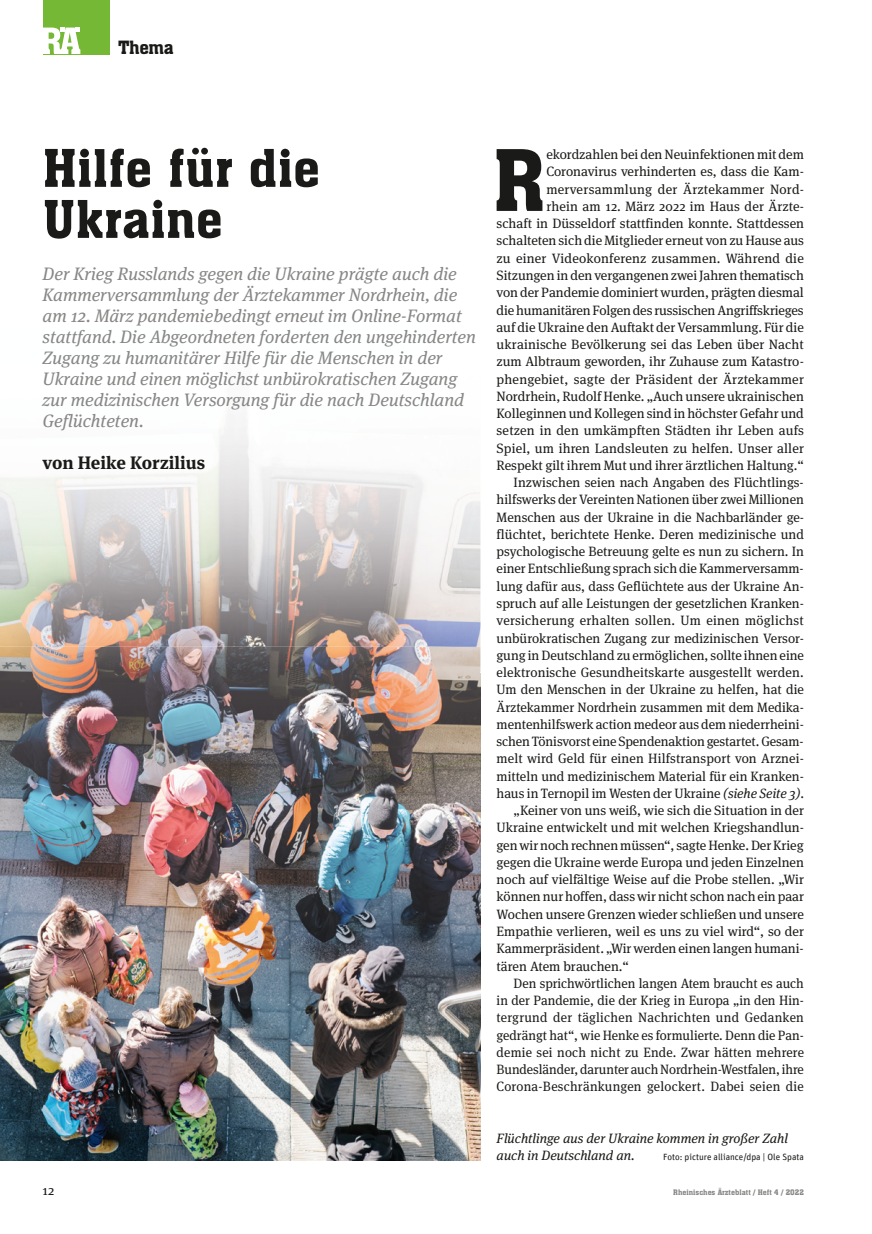
<style>
.page{position:relative;width:872px;height:1234px;background:#fff}
.page>*{position:absolute;margin:0;border:0;box-sizing:border-box;transform-origin:0 0}
.t1{font:83.1px "Aachen BT";color:#1a1a18}
.t2{font:51px/51px "Aachen BT";letter-spacing:-.005em;color:#1a1a18}
.t3{font:italic 18px/21px "Meta Serif OT";color:#878786}
.t4{font:700 18px "Meta Serif OT";color:#1a1a18}
.t5{font:18px "Aachen BT";letter-spacing:-.02em;color:#1a1a18}
.t6{font:13.5px "Meta Serif OT";color:#1a1a18}
.t7{font:13.5px "Meta Serif OT";letter-spacing:.02em;color:#1a1a18}
.t8{font:italic 13.5px/17.2px "Meta Serif OT";color:#1a1a18}
.t9{font:9px "Unit";color:#1a1a18}
.t10{font:7.5px "Aachen BT";color:#878786}
.s1{font-style:italic}
</style>
<div class="page">
<div style="left:43px;top:0;width:66px;height:54px;background:#75b836"></div>
<svg style="left:43px;top:28px;width:37px;height:26px"></svg>
<img style="left:0;top:646px;width:480px;height:514px">
<svg style="left:480px;top:646px;width:1px;height:26px"></svg>
<img style="left:0;top:425px;width:481px;height:221px">
<h3 class="t5" style="left:118px;top:36px;width:57px">Thema</h3>
<h2 class="t2" style="left:43px;top:142px;width:279px">Hilfe für die<br>Ukraine</h2>
<p class="t3" style="left:43px;top:263px;width:435px">Der Krieg Russlands gegen die Ukraine prägte auch die Kammerversammlung der Ärztekammer Nordrhein, die am 12. März pandemiebedingt erneut im Online-Format stattfand. Die Abgeordneten forderten den ungehinderten Zugang zu humanitärer Hilfe für die Menschen in der Ukraine und einen möglichst unbürokratischen Zugang zur medizinischen Versorgung für die nach Deutschland Geflüchteten.</p>
<h3 class="t4" style="left:43px;top:451px;width:164px">von Heike Korzilius</h3>
<h1 class="t1" style="left:492px;top:128px;width:55px">R</h1>
<p class="t6" style="left:546px;top:146px;width:259px">ekordzahlen bei den Neuinfektionen mit dem</p>
<p class="t6" style="left:546px;top:163px;width:259px">Coronavirus verhinderten es, dass die Kam-</p>
<p class="t7" style="left:546px;top:180px;width:259px">merversammlung der Ärztekammer Nord-</p>
<p class="t6" style="left:546px;top:198px;width:259px">rhein am 12. März 2022 im Haus der Ärzte-</p>
<p class="t6" style="left:496px;top:215px;width:309px">schaft in Düsseldorf stattfinden konnte. Stattdessen</p>
<p class="t6" style="left:496px;top:232px;width:309px">schalteten sich die Mitglieder erneut von zu Hause aus</p>
<p class="t6" style="left:496px;top:249px;width:309px">zu einer Videokonferenz zusammen. Während die</p>
<p class="t6" style="left:496px;top:267px;width:309px">Sitzungen in den vergangenen zwei Jahren thematisch</p>
<p class="t6" style="left:496px;top:284px;width:309px">von der Pandemie dominiert wurden, prägten diesmal</p>
<p class="t6" style="left:496px;top:301px;width:308px">die humanitären Folgen des russischen Angriffskrieges</p>
<p class="t6" style="left:496px;top:318px;width:309px">auf die Ukraine den Auftakt der Versammlung. Für die</p>
<p class="t6" style="left:496px;top:336px;width:309px">ukrainische Bevölkerung sei das Leben über Nacht</p>
<p class="t6" style="left:496px;top:353px;width:309px">zum Albtraum geworden, ihr Zuhause zum Katastro-</p>
<p class="t6" style="left:496px;top:370px;width:309px">phengebiet, sagte der Präsident der Ärztekammer</p>
<p class="t6" style="left:496px;top:387px;width:309px">Nordrhein, Rudolf Henke. „Auch unsere ukrainischen</p>
<p class="t6" style="left:496px;top:405px;width:309px">Kolleginnen und Kollegen sind in höchster Gefahr und</p>
<p class="t6" style="left:496px;top:422px;width:309px">setzen in den umkämpften Städten ihr Leben aufs</p>
<p class="t6" style="left:496px;top:439px;width:309px">Spiel, um ihren Landsleuten zu helfen. Unser aller</p>
<p class="t6" style="left:496px;top:456px;width:309px">Respekt gilt ihrem Mut und ihrer ärztlichen Haltung.“</p>
<p class="t6" style="left:513px;top:474px;width:292px">Inzwischen seien nach Angaben des Flüchtlings-</p>
<p class="t6" style="left:496px;top:491px;width:309px">hilfswerks der Vereinten Nationen über zwei Millionen</p>
<p class="t6" style="left:496px;top:508px;width:309px">Menschen aus der Ukraine in die Nachbarländer ge-</p>
<p class="t6" style="left:496px;top:525px;width:309px">flüchtet, berichtete Henke. Deren medizinische und</p>
<p class="t6" style="left:496px;top:543px;width:309px">psychologische Betreuung gelte es nun zu sichern. In</p>
<p class="t6" style="left:496px;top:560px;width:309px">einer Entschließung sprach sich die Kammerversamm-</p>
<p class="t6" style="left:496px;top:577px;width:309px">lung dafür aus, dass Geflüchtete aus der Ukraine An-</p>
<p class="t6" style="left:496px;top:594px;width:309px">spruch auf alle Leistungen der gesetzlichen Kranken-</p>
<p class="t7" style="left:496px;top:612px;width:309px">versicherung erhalten sollen. Um einen möglichst</p>
<p class="t6" style="left:496px;top:629px;width:309px">unbürokratischen Zugang zur medizinischen Versor-</p>
<p class="t6" style="left:496px;top:646px;width:309px">gung in Deutschland zu ermöglichen, sollte ihnen eine</p>
<p class="t6" style="left:496px;top:663px;width:309px">elektronische Gesundheitskarte ausgestellt werden.</p>
<p class="t6" style="left:496px;top:681px;width:309px">Um den Menschen in der Ukraine zu helfen, hat die</p>
<p class="t6" style="left:496px;top:698px;width:309px">Ärztekammer Nordrhein zusammen mit dem Medika-</p>
<p class="t6" style="left:496px;top:715px;width:309px">mentenhilfswerk action medeor aus dem niederrheini-</p>
<p class="t6" style="left:496px;top:732px;width:309px">schen Tönisvorst eine Spendenaktion gestartet. Gesam-</p>
<p class="t6" style="left:496px;top:750px;width:309px">melt wird Geld für einen Hilfstransport von Arznei-</p>
<p class="t6" style="left:496px;top:767px;width:309px">mitteln und medizinischem Material für ein Kranken-</p>
<p class="t6" style="left:496px;top:784px;width:309px">haus in Ternopil im Westen der Ukraine <span class="s1">(siehe Seite 3)</span>.</p>
<p class="t6" style="left:513px;top:801px;width:292px">„Keiner von uns weiß, wie sich die Situation in der</p>
<p class="t6" style="left:496px;top:819px;width:309px">Ukraine entwickelt und mit welchen Kriegshandlun-</p>
<p class="t6" style="left:496px;top:836px;width:309px">gen wir noch rechnen müssen“, sagte Henke. Der Krieg</p>
<p class="t6" style="left:496px;top:853px;width:309px">gegen die Ukraine werde Europa und jeden Einzelnen</p>
<p class="t6" style="left:496px;top:870px;width:309px">noch auf vielfältige Weise auf die Probe stellen. „Wir</p>
<p class="t6" style="left:496px;top:888px;width:309px">können nur hoffen, dass wir nicht schon nach ein paar</p>
<p class="t6" style="left:496px;top:905px;width:309px">Wochen unsere Grenzen wieder schließen und unsere</p>
<p class="t6" style="left:496px;top:922px;width:309px">Empathie verlieren, weil es uns zu viel wird“, so der</p>
<p class="t6" style="left:496px;top:939px;width:309px">Kammerpräsident. „Wir werden einen langen humani-</p>
<p class="t6" style="left:496px;top:957px;width:134px">tären Atem brauchen.“</p>
<p class="t6" style="left:513px;top:974px;width:292px">Den sprichwörtlichen langen Atem braucht es auch</p>
<p class="t6" style="left:496px;top:991px;width:309px">in der Pandemie, die der Krieg in Europa „in den Hin-</p>
<p class="t7" style="left:496px;top:1008px;width:309px">tergrund der täglichen Nachrichten und Gedanken</p>
<p class="t6" style="left:496px;top:1026px;width:309px">gedrängt hat“, wie Henke es formulierte. Denn die Pan-</p>
<p class="t6" style="left:496px;top:1043px;width:309px">demie sei noch nicht zu Ende. Zwar hätten mehrere</p>
<p class="t6" style="left:496px;top:1060px;width:309px">Bundesländer, darunter auch Nordrhein-Westfalen, ihre</p>
<p class="t7" style="left:496px;top:1077px;width:309px">Corona- Beschränkungen gelockert. Dabei seien die</p>
<p class="t8" style="left:496px;top:1129px;width:293px">Flüchtlinge aus der Ukraine kommen in großer Zahl auch in Deutschland an.</p>
<p class="t9" style="left:663px;top:1151px;width:142px">Foto: picture alliance/dpa | Ole Spata</p>
<p class="t6" style="left:43px;top:1181px;width:13px">12</p>
<p class="t10" style="left:673px;top:1187px;width:132px">Rheinisches Ärzteblatt / Heft 4 / 2022</p>
</div>
